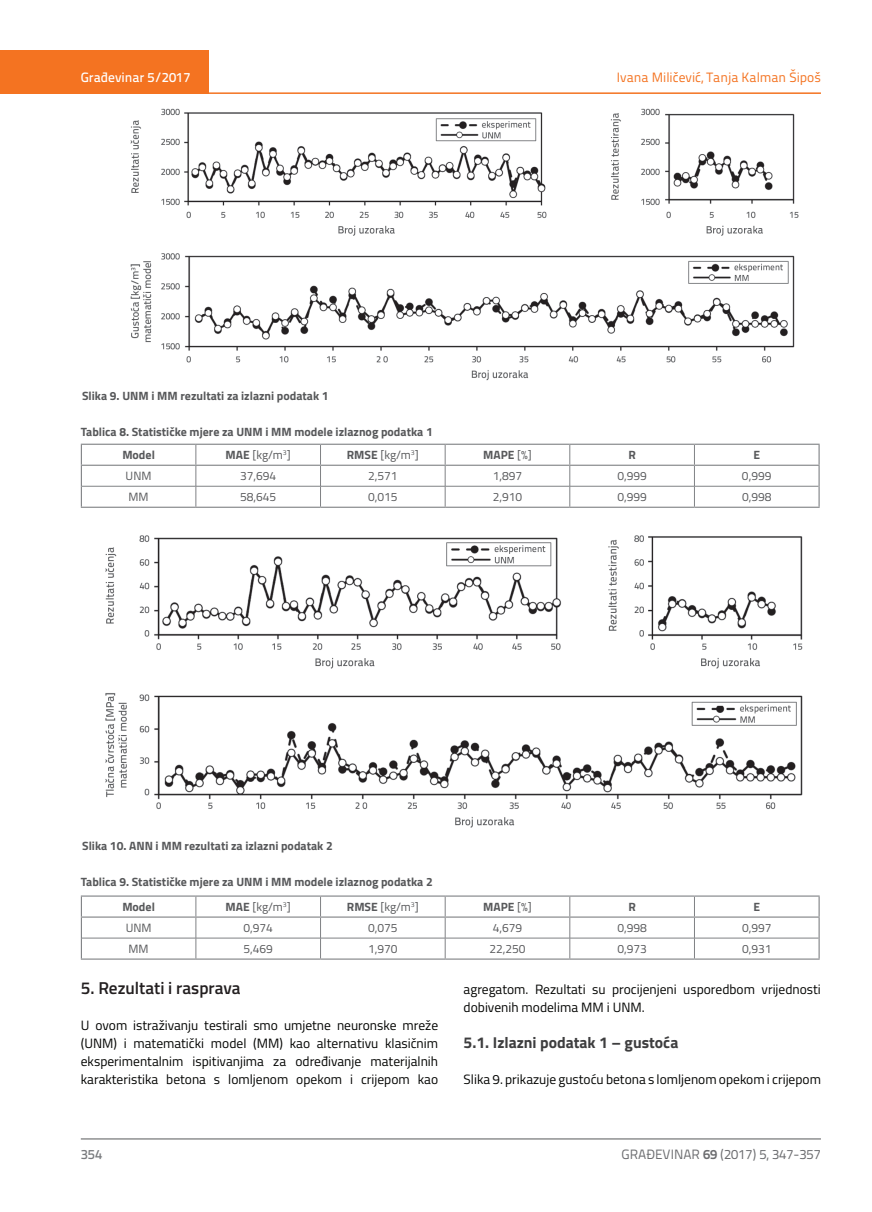
<style>
.page{position:relative;width:872px;height:1212px;background:#fff}
.page>*{position:absolute;margin:0;border:0;box-sizing:border-box;transform-origin:0 0}
.t1{font:600 17.25px "Titillium";color:#231f20}
.t2{font:700 15.75px "Titillium";color:#3e3e3f}
.t3{font:13.5px/18px "Titillium";color:#040503;text-align:justify}
.t4{font:13.5px "Titillium Text 22 L";color:#f47321}
.t5{font:13.5px "Titillium Text 22 L";color:#6c6d70}
.t6{font:500 13.5px "Titillium Text 22 L";color:#fff}
.t7{font:500 13.5px "Titillium Text 22 L";color:#787a7d}
.t8{font:700 12px "Titillium";color:#57585a}
.t9{font:12px "Titillium";color:#57585a}
.s1{font-weight:700}
.s2{font-weight:400}
</style>
<div class="page">
<div style="left:0;top:50px;width:208px;height:44px;background:#f47321"></div>
<hr style="left:0;top:92px;width:821px;height:2px;background:#f47321">
<hr style="left:81px;top:1139px;width:740px;height:1px;background:#57585a">
<img style="left:130px;top:108px;width:669px;height:273px">
<img style="left:105px;top:535px;width:698px;height:293px">
<hr style="left:82px;top:486px;width:114px;height:1px;background:#808285">
<hr style="left:196px;top:486px;width:124px;height:1px;background:#808285">
<svg style="left:196px;top:445px;width:1px;height:62px"></svg>
<hr style="left:320px;top:486px;width:125px;height:1px;background:#808285">
<svg style="left:320px;top:445px;width:1px;height:62px"></svg>
<hr style="left:445px;top:486px;width:125px;height:1px;background:#808285">
<svg style="left:445px;top:445px;width:1px;height:62px"></svg>
<hr style="left:570px;top:486px;width:124px;height:1px;background:#808285">
<svg style="left:569px;top:445px;width:1px;height:62px"></svg>
<hr style="left:694px;top:486px;width:124px;height:1px;background:#808285">
<svg style="left:694px;top:445px;width:1px;height:62px"></svg>
<hr style="left:81px;top:507px;width:115px;height:1px;background:#808285">
<hr style="left:196px;top:507px;width:124px;height:1px;background:#808285">
<hr style="left:320px;top:507px;width:125px;height:1px;background:#808285">
<hr style="left:445px;top:507px;width:125px;height:1px;background:#808285">
<hr style="left:570px;top:507px;width:124px;height:1px;background:#808285">
<hr style="left:694px;top:507px;width:125px;height:1px;background:#808285">
<hr style="left:81px;top:444px;width:115px;height:1px;background:#808285">
<svg style="left:81px;top:445px;width:1px;height:62px"></svg>
<hr style="left:196px;top:444px;width:124px;height:1px;background:#808285">
<hr style="left:320px;top:444px;width:125px;height:1px;background:#808285">
<hr style="left:445px;top:444px;width:125px;height:1px;background:#808285">
<hr style="left:570px;top:444px;width:124px;height:1px;background:#808285">
<hr style="left:694px;top:444px;width:125px;height:1px;background:#808285">
<svg style="left:818px;top:445px;width:1px;height:62px"></svg>
<hr style="left:81px;top:465px;width:115px;height:1px;background:#808285">
<hr style="left:196px;top:465px;width:124px;height:1px;background:#808285">
<hr style="left:320px;top:465px;width:125px;height:1px;background:#808285">
<hr style="left:445px;top:465px;width:125px;height:1px;background:#808285">
<hr style="left:570px;top:465px;width:124px;height:1px;background:#808285">
<hr style="left:694px;top:465px;width:125px;height:1px;background:#808285">
<hr style="left:82px;top:938px;width:114px;height:1px;background:#808285">
<hr style="left:196px;top:938px;width:124px;height:1px;background:#808285">
<svg style="left:196px;top:897px;width:1px;height:61px"></svg>
<hr style="left:320px;top:938px;width:125px;height:1px;background:#808285">
<svg style="left:320px;top:897px;width:1px;height:61px"></svg>
<hr style="left:445px;top:938px;width:125px;height:1px;background:#808285">
<svg style="left:445px;top:897px;width:1px;height:61px"></svg>
<hr style="left:570px;top:938px;width:124px;height:1px;background:#808285">
<svg style="left:569px;top:897px;width:1px;height:61px"></svg>
<hr style="left:694px;top:938px;width:124px;height:1px;background:#808285">
<svg style="left:694px;top:897px;width:1px;height:61px"></svg>
<hr style="left:81px;top:958px;width:115px;height:2px;background:#808285">
<hr style="left:196px;top:958px;width:124px;height:2px;background:#808285">
<hr style="left:320px;top:958px;width:125px;height:2px;background:#808285">
<hr style="left:445px;top:958px;width:125px;height:2px;background:#808285">
<hr style="left:570px;top:958px;width:124px;height:2px;background:#808285">
<hr style="left:694px;top:958px;width:125px;height:2px;background:#808285">
<hr style="left:81px;top:895px;width:115px;height:2px;background:#808285">
<svg style="left:81px;top:897px;width:1px;height:61px"></svg>
<hr style="left:196px;top:895px;width:124px;height:2px;background:#808285">
<hr style="left:320px;top:895px;width:125px;height:2px;background:#808285">
<hr style="left:445px;top:895px;width:125px;height:2px;background:#808285">
<hr style="left:570px;top:895px;width:124px;height:2px;background:#808285">
<hr style="left:694px;top:895px;width:125px;height:2px;background:#808285">
<svg style="left:818px;top:897px;width:1px;height:61px"></svg>
<hr style="left:81px;top:916px;width:115px;height:2px;background:#808285">
<hr style="left:196px;top:916px;width:124px;height:2px;background:#808285">
<hr style="left:320px;top:916px;width:125px;height:2px;background:#808285">
<hr style="left:445px;top:916px;width:125px;height:2px;background:#808285">
<hr style="left:570px;top:916px;width:124px;height:2px;background:#808285">
<hr style="left:694px;top:916px;width:125px;height:2px;background:#808285">
<p class="t6" style="left:81px;top:67px;width:111px">Građevinar 5/2017</p>
<p class="t8" style="left:82px;top:386px;width:248px">Slika 9. UNM i MM rezultati za izlazni podatak 1</p>
<p class="t8" style="left:81px;top:422px;width:353px">Tablica 8. Statističke mjere za UNM i MM modele izlaznog podatka 1</p>
<p class="t4" style="left:617px;top:68px;width:205px">Ivana Miličević, Tanja Kalman Šipoš</p>
<p class="t8" style="left:122px;top:446px;width:34px">Model</p>
<p class="t9" style="left:226px;top:446px;width:67px"><span class="s1">MAE</span> [kg/m<sup>3</sup>]</p>
<p class="t9" style="left:347px;top:446px;width:73px"><span class="s1">RMSE</span> [kg/m<sup>3</sup>]</p>
<p class="t8" style="left:483px;top:446px;width:50px">MAPE <span class="s2">[%]</span></p>
<p class="t8" style="left:628px;top:446px;width:9px">R</p>
<p class="t8" style="left:753px;top:446px;width:8px">E</p>
<p class="t9" style="left:126px;top:467px;width:27px">UNM</p>
<p class="t9" style="left:240px;top:467px;width:38px">37,694</p>
<p class="t9" style="left:368px;top:467px;width:31px">2,571</p>
<p class="t9" style="left:493px;top:467px;width:31px">1,897</p>
<p class="t9" style="left:617px;top:467px;width:31px">0,999</p>
<p class="t9" style="left:742px;top:467px;width:31px">0,999</p>
<p class="t9" style="left:129px;top:488px;width:22px">MM</p>
<p class="t9" style="left:240px;top:488px;width:38px">58,645</p>
<p class="t9" style="left:368px;top:488px;width:31px">0,015</p>
<p class="t9" style="left:493px;top:488px;width:31px">2,910</p>
<p class="t9" style="left:617px;top:488px;width:31px">0,999</p>
<p class="t9" style="left:742px;top:488px;width:31px">0,998</p>
<p class="t8" style="left:82px;top:837px;width:252px">Slika 10. ANN i MM rezultati za izlazni podatak 2</p>
<p class="t8" style="left:81px;top:873px;width:353px">Tablica 9. Statističke mjere za UNM i MM modele izlaznog podatka 2</p>
<p class="t8" style="left:122px;top:898px;width:34px">Model</p>
<p class="t9" style="left:226px;top:898px;width:67px"><span class="s1">MAE</span> [kg/m<sup>3</sup>]</p>
<p class="t9" style="left:347px;top:898px;width:73px"><span class="s1">RMSE</span> [kg/m<sup>3</sup>]</p>
<p class="t8" style="left:483px;top:898px;width:50px">MAPE <span class="s2">[%]</span></p>
<p class="t8" style="left:628px;top:898px;width:9px">R</p>
<p class="t8" style="left:753px;top:898px;width:8px">E</p>
<p class="t9" style="left:126px;top:919px;width:27px">UNM</p>
<p class="t9" style="left:243px;top:919px;width:31px">0,974</p>
<p class="t9" style="left:368px;top:919px;width:31px">0,075</p>
<p class="t9" style="left:493px;top:919px;width:31px">4,679</p>
<p class="t9" style="left:617px;top:919px;width:31px">0,998</p>
<p class="t9" style="left:742px;top:919px;width:31px">0,997</p>
<p class="t9" style="left:129px;top:940px;width:22px">MM</p>
<p class="t9" style="left:243px;top:940px;width:31px">5,469</p>
<p class="t9" style="left:368px;top:940px;width:31px">1,970</p>
<p class="t9" style="left:489px;top:940px;width:38px">22,250</p>
<p class="t9" style="left:617px;top:940px;width:31px">0,973</p>
<p class="t9" style="left:742px;top:940px;width:31px">0,931</p>
<p class="t1" style="left:81px;top:975px;width:161px">5. Rezultati i rasprava</p>
<p class="t3" style="left:81px;top:1016px;width:359px">U ovom istraživanju testirali smo umjetne neuronske mreže (UNM) i matematički model (MM) kao alternativu klasičnim eksperimentalnim ispitivanjima za određivanje materijalnih karakteristika betona s lomljenom opekom i crijepom kao</p>
<p class="t3" style="left:463px;top:980px;width:359px">agregatom. Rezultati su procijenjeni usporedbom vrijednosti dobivenih modelima MM i UNM.</p>
<p class="t2" style="left:463px;top:1031px;width:216px">5.1. Izlazni podatak 1 – gustoća</p>
<p class="t3" style="left:463px;top:1070px;width:359px">Slika 9. prikazuje gustoću betona s lomljenom opekom i crijepom</p>
<p class="t7" style="left:81px;top:1144px;width:23px">354</p>
<p class="t5" style="left:621px;top:1144px;width:201px">GRAĐEVINAR <span class="s1">69</span> (2017) 5, 347-357</p>
</div>
